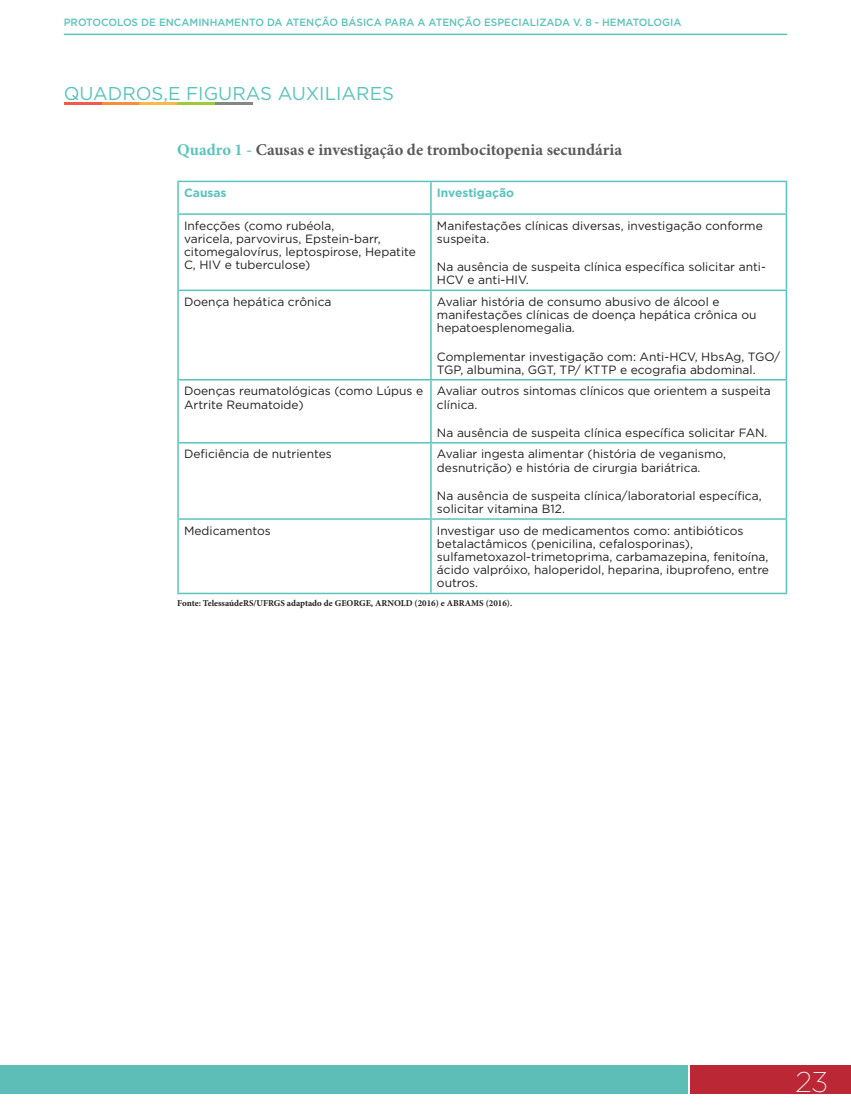
<style>
.page{position:relative;width:851px;height:1106px;background:#fff}
.page>*{position:absolute;margin:0;border:0;box-sizing:border-box;transform-origin:0 0}
.t1{font:200 28.5px "Gotham";color:#fff}
.t2{font:18.6px "Gotham";color:#5bc3bc}
.t3{font:700 16.5px "Minion Pro";color:#5b595a}
.t4{font:12px/13.2px "Gotham";color:#231f20}
.t5{font:700 12px "Gotham";color:#5ac4bd}
.t6{font:500 10.5px "Gotham";color:#5bc3bc}
.t7{font:700 9px "Minion Pro";color:#231f20}
.s1{color:#5ac4bd}
</style>
<div class="page">
<hr style="left:64px;top:34px;width:723px;height:1px;background:#5ac4bd">
<div style="left:0;top:1065px;width:687px;height:28px;background:#5cbeb7"></div>
<div style="left:690px;top:1065px;width:160px;height:28px;background:#bb2735"></div>
<hr style="left:139px;top:103px;width:38px;height:2px;background:#fcb948">
<hr style="left:177px;top:103px;width:38px;height:2px;background:#9ecb3a">
<hr style="left:215px;top:103px;width:38px;height:2px;background:#868687">
<hr style="left:101px;top:103px;width:38px;height:2px;background:#f68f38">
<hr style="left:64px;top:103px;width:38px;height:2px;background:#f0594d">
<hr style="left:177px;top:181px;width:254px;height:1px;background:#5ac4bd">
<hr style="left:177px;top:182px;width:2px;height:31px;background:#5ac4bd">
<hr style="left:431px;top:181px;width:356px;height:1px;background:#5ac4bd">
<hr style="left:430px;top:182px;width:1px;height:31px;background:#5ac4bd">
<hr style="left:785px;top:182px;width:2px;height:31px;background:#5ac4bd">
<hr style="left:177px;top:213px;width:254px;height:2px;background:#5ac4bd">
<hr style="left:177px;top:215px;width:2px;height:74px;background:#5ac4bd">
<hr style="left:431px;top:213px;width:356px;height:2px;background:#5ac4bd">
<hr style="left:430px;top:215px;width:1px;height:74px;background:#5ac4bd">
<hr style="left:785px;top:215px;width:2px;height:74px;background:#5ac4bd">
<hr style="left:177px;top:289px;width:254px;height:2px;background:#5ac4bd">
<hr style="left:177px;top:291px;width:2px;height:88px;background:#5ac4bd">
<hr style="left:431px;top:289px;width:356px;height:2px;background:#5ac4bd">
<hr style="left:430px;top:291px;width:1px;height:88px;background:#5ac4bd">
<hr style="left:785px;top:291px;width:2px;height:88px;background:#5ac4bd">
<hr style="left:177px;top:379px;width:254px;height:1px;background:#5ac4bd">
<hr style="left:177px;top:380px;width:2px;height:62px;background:#5ac4bd">
<hr style="left:431px;top:379px;width:356px;height:1px;background:#5ac4bd">
<hr style="left:430px;top:380px;width:1px;height:62px;background:#5ac4bd">
<hr style="left:785px;top:380px;width:2px;height:62px;background:#5ac4bd">
<hr style="left:177px;top:442px;width:254px;height:1px;background:#5ac4bd">
<hr style="left:177px;top:443px;width:2px;height:75px;background:#5ac4bd">
<hr style="left:431px;top:442px;width:356px;height:1px;background:#5ac4bd">
<hr style="left:430px;top:443px;width:1px;height:75px;background:#5ac4bd">
<hr style="left:785px;top:443px;width:2px;height:75px;background:#5ac4bd">
<hr style="left:177px;top:518px;width:254px;height:2px;background:#5ac4bd">
<hr style="left:177px;top:520px;width:2px;height:72px;background:#5ac4bd">
<hr style="left:431px;top:518px;width:356px;height:2px;background:#5ac4bd">
<hr style="left:430px;top:520px;width:1px;height:72px;background:#5ac4bd">
<hr style="left:785px;top:520px;width:2px;height:72px;background:#5ac4bd">
<hr style="left:177px;top:592px;width:254px;height:2px;background:#5ac4bd">
<hr style="left:431px;top:592px;width:356px;height:2px;background:#5ac4bd">
<p class="t6" style="left:64px;top:16px;width:619px">PROTOCOLOS DE ENCAMINHAMENTO DA ATENÇÃO BÁSICA PARA A ATENÇÃO ESPECIALIZADA V. 8 - HEMATOLOGIA</p>
<h2 class="t2" style="left:64px;top:81px;width:332px">QUADROS,E FIGURAS AUXILIARES</h2>
<h3 class="t3" style="left:177px;top:138px;width:446px"><span class="s1">Quadro 1 -</span> Causas e investigação de trombocitopenia secundária</h3>
<p class="t5" style="left:184px;top:185px;width:44px">Causas</p>
<p class="t5" style="left:437px;top:185px;width:79px">Investigação</p>
<p class="t4" style="left:184px;top:219px;width:233px">Infecções (como rubéola,<br>varicela, parvovirus, Epstein-barr, citomegalovírus, leptospirose, Hepatite<br>C, HIV e tuberculose)</p>
<p class="t4" style="left:437px;top:219px;width:327px">Manifestações clínicas diversas, investigação conforme suspeita.</p>
<p class="t4" style="left:437px;top:260px;width:330px">Na ausência de suspeita clínica específica solicitar anti-<br>HCV e anti-HIV.</p>
<p class="t4" style="left:184px;top:295px;width:149px">Doença hepática crônica</p>
<p class="t4" style="left:437px;top:295px;width:321px">Avaliar história de consumo abusivo de álcool e manifestações clínicas de doença hepática crônica ou hepatoesplenomegalia.</p>
<p class="t4" style="left:437px;top:349px;width:345px">Complementar investigação com: Anti-HCV, HbsAg, TGO/<br>TGP, albumina, GGT, TP/ KTTP e ecografia abdominal.</p>
<p class="t4" style="left:184px;top:384px;width:241px">Doenças reumatológicas (como Lúpus e<br>Artrite Reumatoide)</p>
<p class="t4" style="left:437px;top:384px;width:335px">Avaliar outros sintomas clínicos que orientem a suspeita clínica.</p>
<p class="t4" style="left:437px;top:426px;width:332px">Na ausência de suspeita clínica específica solicitar FAN.</p>
<p class="t4" style="left:184px;top:447px;width:149px">Deficiência de nutrientes</p>
<p class="t4" style="left:437px;top:447px;width:290px">Avaliar ingesta alimentar (história de veganismo, desnutrição) e história de cirurgia bariátrica.</p>
<p class="t4" style="left:437px;top:489px;width:326px">Na ausência de suspeita clínica/laboratorial específica, solicitar vitamina B12.</p>
<p class="t4" style="left:184px;top:523px;width:88px">Medicamentos</p>
<p class="t4" style="left:437px;top:523px;width:333px">Investigar uso de medicamentos como: antibióticos betalactâmicos (penicilina, cefalosporinas), sulfametoxazol-trimetoprima, carbamazepina, fenitoína, ácido valpróixo, haloperidol, heparina, ibuprofeno, entre outros.</p>
<p class="t7" style="left:177px;top:596px;width:336px">Fonte: TelessaúdeRS/UFRGS adaptado de GEORGE, ARNOLD (2016) e ABRAMS (2016).</p>
<h1 class="t1" style="left:795px;top:1064px;width:34px">23</h1>
</div>
